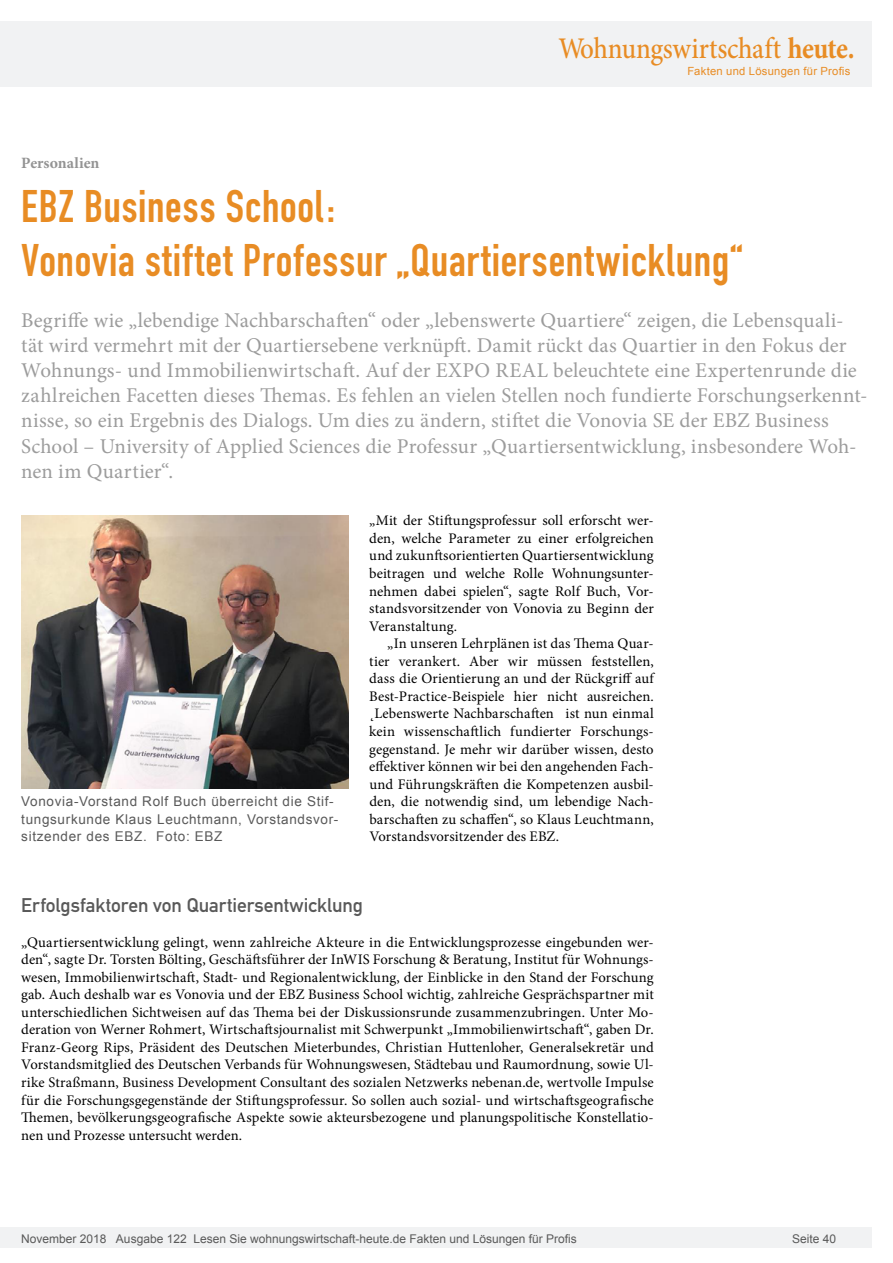
<style>
.page{position:relative;width:893px;height:1263px;background:#fff}
.page>*{position:absolute;margin:0;border:0;box-sizing:border-box;transform-origin:0 0}
.Überschrift_Groß{font:45px "DIN Engschrift";letter-spacing:.02em;color:#e88c24}
.t1{font:500 30px "Minion Pro";letter-spacing:-.01em;color:#e88c24;scale:.9 1}
.Anlesetext{font:21px/25.2px "Minion Pro";letter-spacing:.005em;color:#9c9c9c}
.Überschrift_Grau{font:19.5px "DIN Mittelschrift";letter-spacing:-.005em;color:#595959}
.Kategorie{font:700 15.75px "Minion Pro";color:#939393}
.Fließtext_erste_Zeil{font:14.7px/17.5px "Minion Pro";letter-spacing:.005em;color:#000;text-align:justify}
.Fliesstext{font:14.7px/17.5px "Minion Pro";letter-spacing:.005em;color:#000;text-align:justify}
.Bildunterschrift{font:13.5px/17.5px "Arial";letter-spacing:.05em;color:#595959}
.t2{font:12px "Arial";color:#595959}
.t3{font:11.25px "Arial";letter-spacing:.025em;color:#e88c24}
.s1{font-weight:700}
</style>
<div class="page">
<div style="left:0;top:1227px;width:872px;height:20px;background:#f1f2f3"></div>
<div style="left:0;top:21px;width:872px;height:66px;background:#f1f2f3"></div>
<img style="left:21px;top:516px;width:327px;height:273px">
<h2 class="t1" style="left:558px;top:28px;width:331px">Wohnungswirtschaft <span class="s1">heute.</span></h2>
<p class="t3" style="left:687px;top:63px;width:165px">Fakten und Lösungen für Profis</p>
<p class="Kategorie" style="left:21px;top:152px;width:80px">Personalien</p>
<p class="Überschrift_Groß" style="left:21px;top:180px;width:315px">EBZ Business School:</p>
<p class="Überschrift_Groß" style="left:21px;top:234px;width:723px">Vonovia stiftet Professur „Quartiersentwicklung“</p>
<p class="Anlesetext" style="left:21px;top:307px;width:848px">Begriffe wie „lebendige Nachbarschaften“ oder „lebenswerte Quartiere“ zeigen, die Lebensquali&shy;tät wird vermehrt mit der Quartiersebene verknüpft. Damit rückt das Quartier in den Fokus der Wohnungs- und Immobilienwirtschaft. Auf der EXPO REAL beleuchtete eine Expertenrunde die zahlreichen Facetten dieses Themas. Es fehlen an vielen Stellen noch fundierte Forschungserkennt&shy;nisse, so ein Ergebnis des Dialogs. Um dies zu ändern, stiftet die Vonovia SE der EBZ Business School – University of Applied Sciences die Professur „Quartiersentwicklung, insbesondere Woh&shy;nen im Quartier“.</p>
<p class="Fließtext_erste_Zeil" style="left:369px;top:512px;width:286px">„Mit der Stiftungsprofessur soll erforscht wer&shy;den, welche Parameter zu einer erfolgreichen und zukunftsorientierten Quartiersentwicklung beitragen und welche Rolle Wohnungsunter&shy;nehmen dabei spielen“, sagte Rolf Buch, Vor&shy;standsvorsitzender von Vonovia zu Beginn der Veranstaltung.</p>
<p class="Fliesstext" style="left:369px;top:635px;width:286px;text-indent:18px">„In unseren Lehrplänen ist das Thema Quar&shy;tier verankert. Aber wir müssen feststellen, dass die Orientierung an und der Rückgriff auf Best-Practice-Beispiele hier nicht ausreichen. ˛Lebenswerte Nachbarschaften̕ ist nun einmal kein wissenschaftlich fundierter Forschungs&shy;gegenstand. Je mehr wir darüber wissen, desto effektiver können wir bei den angehenden Fach&shy;und Führungskräften die Kompetenzen ausbil&shy;den, die notwendig sind, um lebendige Nach&shy;barschaften zu schaffen“, so Klaus Leuchtmann, Vorstandsvorsitzender des EBZ.</p>
<p class="Bildunterschrift" style="left:21px;top:793px;width:319px">Vonovia-Vorstand Rolf Buch überreicht die Stif&shy;tungsurkunde Klaus Leuchtmann, Vorstandsvor&shy;sitzender des EBZ. Foto: EBZ</p>
<p class="Überschrift_Grau" style="left:21px;top:893px;width:343px">Erfolgsfaktoren von Quartiersentwicklung</p>
<p class="Fließtext_erste_Zeil" style="left:21px;top:933px;width:634px">„Quartiersentwicklung gelingt, wenn zahlreiche Akteure in die Entwicklungsprozesse eingebunden wer&shy;den“, sagte Dr. Torsten Bölting, Geschäftsführer der InWIS Forschung &amp; Beratung, Institut für Wohnungs&shy;wesen, Immobilienwirtschaft, Stadt- und Regionalentwicklung, der Einblicke in den Stand der Forschung gab. Auch deshalb war es Vonovia und der EBZ Business School wichtig, zahlreiche Gesprächspartner mit unterschiedlichen Sichtweisen auf das Thema bei der Diskussionsrunde zusammenzubringen. Unter Mo&shy;deration von Werner Rohmert, Wirtschaftsjournalist mit Schwerpunkt „Immobilienwirtschaft“, gaben Dr.<br>Franz-Georg Rips, Präsident des Deutschen Mieterbundes, Christian Huttenloher, Generalsekretär und Vorstandsmitglied des Deutschen Verbands für Wohnungswesen, Städtebau und Raumordnung, sowie Ul&shy;rike Straßmann, Business Development Consultant des sozialen Netzwerks nebenan.de, wertvolle Impulse für die Forschungsgegenstände der Stiftungsprofessur. So sollen auch sozial- und wirtschaftsgeografische Themen, bevölkerungsgeografische Aspekte sowie akteursbezogene und planungspolitische Konstellatio&shy;nen und Prozesse untersucht werden.</p>
<p class="t2" style="left:21px;top:1230px;width:557px">November 2018 Ausgabe 122 Lesen Sie wohnungswirtschaft-heute.de Fakten und Lösungen für Profis</p>
<p class="t2" style="left:792px;top:1231px;width:46px">Seite 40</p>
</div>
